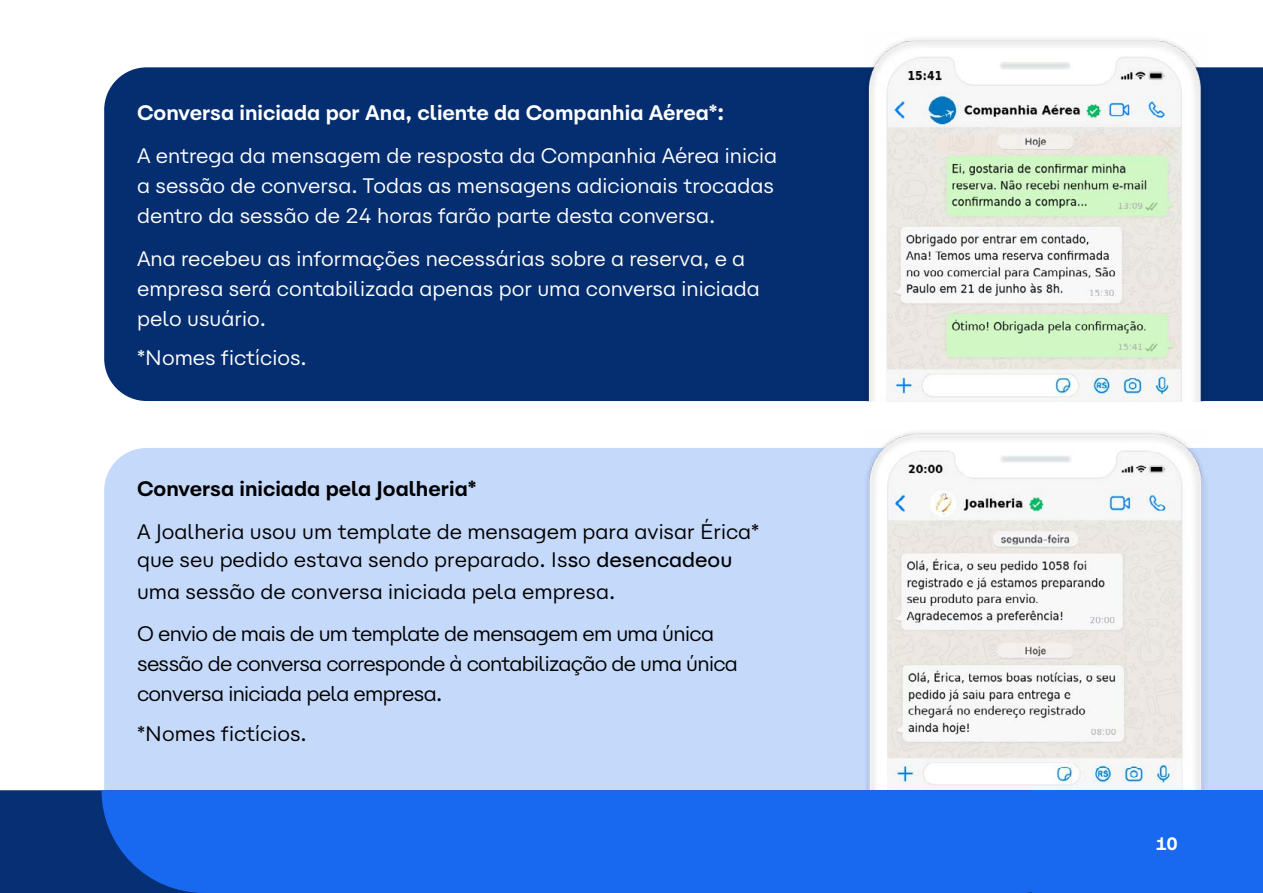
<style>
.page{position:relative;width:1263px;height:893px;background:#fff}
.page>*{position:absolute;margin:0;border:0;box-sizing:border-box;transform-origin:0 0}
.t1{font:21px/30px "Carbona";color:#fff}
.t2{font:21px/42.8px "Carbona";letter-spacing:-.03em;color:#000}
.t3{font:21px/28.2px "Carbona";color:#000}
.t4{font:700 21px "Carbona";color:#fff}
.t5{font:700 21px "Carbona";color:#000}
.t6{font:700 18px "Carbona";color:#fff}
.s1{font-weight:500}
</style>
<div class="page">
<div style="left:104px;top:67px;width:1159px;height:334px;background:#052e70"></div>
<div style="left:104px;top:448px;width:1159px;height:342px;background:#c5d9fb"></div>
<img style="left:864px;top:38px;width:344px;height:363px">
<img style="left:864px;top:431px;width:344px;height:359px">
<div style="left:0;top:790px;width:102px;height:103px;background:#072f73"></div>
<div style="left:102px;top:790px;width:930px;height:103px;background:#1968f0"></div>
<div style="left:1032px;top:790px;width:231px;height:103px;background:#1968f0"></div>
<p class="t4" style="left:137px;top:95px;width:589px">Conversa iniciada por Ana, cliente da Companhia Aérea*:</p>
<p class="t1" style="left:137px;top:138px;width:642px">A entrega da mensagem de resposta da Companhia Aérea inicia a sessão de conversa. Todas as mensagens adicionais trocadas dentro da sessão de 24 horas farão parte desta conversa.</p>
<p class="t1" style="left:137px;top:240px;width:624px">Ana recebeu as informações necessárias sobre a reserva, e a empresa será contabilizada apenas por uma conversa iniciada pelo usuário.</p>
<p class="t1" style="left:137px;top:340px;width:171px">*Nomes fictícios.</p>
<p class="t5" style="left:137px;top:470px;width:341px">Conversa iniciada pela Joalheria*</p>
<p class="t3" style="left:137px;top:514px;width:624px">A Joalheria usou um template de mensagem para avisar Érica* que seu pedido estava sendo preparado. Is<span class="s1">s</span>o <span class="s1">desencadeou</span></p>
<p class="t2" style="left:137px;top:567px;width:578px">uma sessão de conversa iniciada pela empresa.<br>O envio de mais de um template de mensagem em uma única</p>
<p class="t2" style="left:137px;top:646px;width:602px;line-height:30px">sessão de conversa corresponde à contabilização de uma única conversa iniciada pela empresa.</p>
<p class="t3" style="left:137px;top:717px;width:171px">*Nomes fictícios.</p>
<p class="t6" style="left:1155px;top:828px;width:24px">10</p>
</div>
